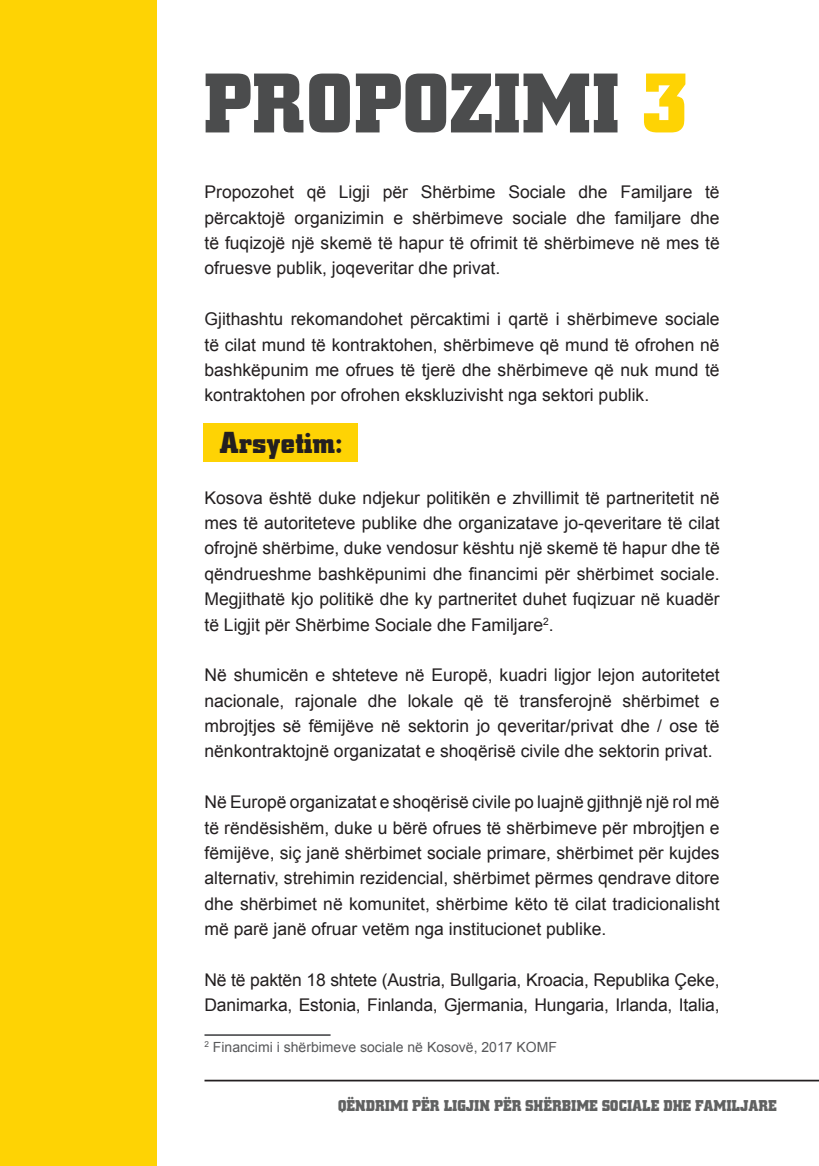
<style>
.page{position:relative;width:819px;height:1166px;background:#fff}
.page>*{position:absolute;margin:0;border:0;box-sizing:border-box;transform-origin:0 0}
.t1{font:700 88.38px "City D";color:#4b4c4d}
.t2{font:700 31.5px "City D";color:#231f20}
.t3{font:17.5px/25.4px "Arial";color:#231f20;text-align:justify}
.t4{font:700 16.28px "City D";color:#606161}
.t5{font:14px "Arial";color:#57585a}
.s1{color:#fed304}
</style>
<div class="page">
<div style="left:203px;top:423px;width:155px;height:38px;background:#fed304"></div>
<hr style="left:204px;top:1079px;width:615px;height:2px;background:#231f20">
<div style="left:0;top:0;width:156px;height:1166px;background:#fed304"></div>
<hr style="left:204px;top:1034px;width:126px;height:2px;background:#57585a">
<h1 class="t1" style="left:203px;top:54px;width:486px">PROPOZIMI <span class="s1">3</span></h1>
<p class="t3" style="left:204px;top:180px;width:516px">Propozohet që Ligji për Shërbime Sociale dhe Familjare të përcaktojë organizimin e shërbimeve sociale dhe familjare dhe të fuqizojë një skemë të hapur të ofrimit të shërbimeve në mes të ofruesve publik, joqeveritar dhe privat.</p>
<p class="t3" style="left:204px;top:306px;width:516px">Gjithashtu rekomandohet përcaktimi i qartë i shërbimeve sociale të cilat mund të kontraktohen, shërbimeve që mund të ofrohen në bashkëpunim me ofrues të tjerë dhe shërbimeve që nuk mund të kontraktohen por ofrohen ekskluzivisht nga sektori publik.</p>
<h2 class="t2" style="left:219px;top:425px;width:125px">Arsyetim:</h2>
<p class="t3" style="left:204px;top:485px;width:516px">Kosova është duke ndjekur politikën e zhvillimit të partneritetit në mes të autoriteteve publike dhe organizatave jo-qeveritare të cilat ofrojnë shërbime, duke vendosur kështu një skemë të hapur dhe të qëndrueshme bashkëpunimi dhe financimi për shërbimet sociale.<br>Megjithatë kjo politikë dhe ky partneritet duhet fuqizuar në kuadër të Ligjit për Shërbime Sociale dhe Familjare<sup>2</sup>.</p>
<p class="t3" style="left:204px;top:663px;width:516px">Në shumicën e shteteve në Europë, kuadri ligjor lejon autoritetet nacionale, rajonale dhe lokale që të transferojnë shërbimet e mbrojtjes së fëmijëve në sektorin jo qeveritar/privat dhe / ose të nënkontraktojnë organizatat e shoqërisë civile dhe sektorin privat.</p>
<p class="t3" style="left:204px;top:789px;width:516px">Në Europë organizatat e shoqërisë civile po luajnë gjithnjë një rol më të rëndësishëm, duke u bërë ofrues të shërbimeve për mbrojtjen e fëmijëve, siç janë shërbimet sociale primare, shërbimet për kujdes alternativ, strehimin rezidencial, shërbimet përmes qendrave ditore dhe shërbimet në komunitet, shërbime këto të cilat tradicionalisht më parë janë ofruar vetëm nga institucionet publike.</p>
<p class="t3" style="left:204px;top:967px;width:516px">Në të paktën 18 shtete (Austria, Bullgaria, Kroacia, Republika Çeke,<br>Danimarka, Estonia, Finlanda, Gjermania, Hungaria, Irlanda, Italia,</p>
<p class="t5" style="left:204px;top:1038px;width:354px"><sup>2</sup> Financimi i shërbimeve sociale në Kosovë, 2017 KOMF</p>
<p class="t4" style="left:338px;top:1097px;width:440px">QËNDRIMI PËR LIGJIN PËR SHËRBIME SOCIALE DHE FAMILJARE</p>
</div>
